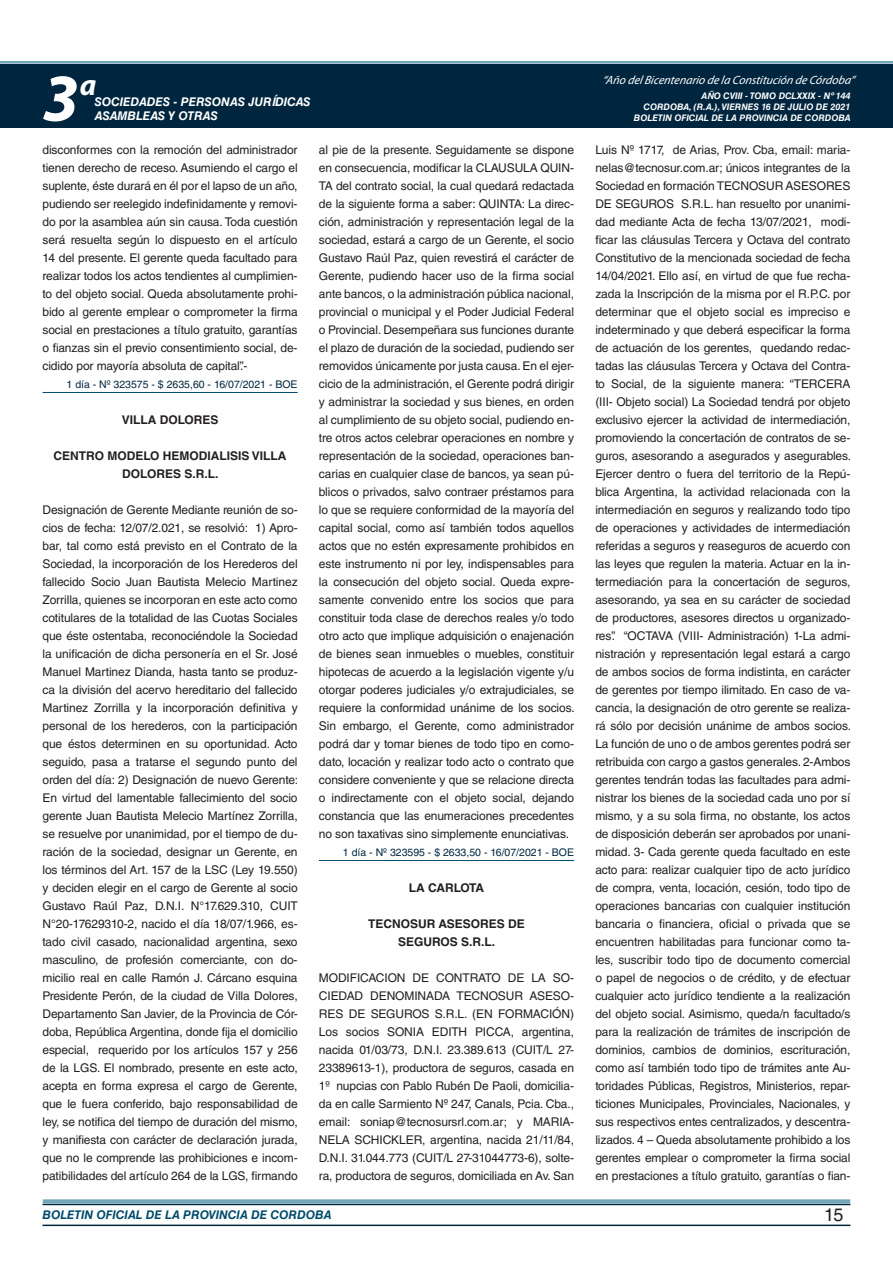
<style>
.page{position:relative;width:893px;height:1263px;background:#fff}
.page>*{position:absolute;margin:0;border:0;box-sizing:border-box;transform-origin:0 0}
.t1{font:italic 700 67.5px "Myriad Pro";color:#fff}
.t2{font:italic 700 30px "Myriad Pro";color:#fff}
.t3{font:18px "Helvetica LT Std";color:#231f20}
.t4{font:12px/18px "Helvetica LT Std";letter-spacing:-.01em;color:#231f20;text-align:justify}
.t5{font:700 12px/18px "Helvetica LT Std";color:#231f20;text-align:center}
.t6{font:italic 12px "Myriad Pro";color:#fff}
.t7{font:italic 700 12px "Helvetica LT Std";color:#fff}
.t8{font:italic 700 12px "Helvetica LT Std";color:#004b6c}
.t9{font:700 12px "Helvetica LT Std";letter-spacing:-.02em;color:#231f20}
.t10{font:10.5px "Helvetica LT Std";color:#00263f}
.t11{font:italic 700 9px/10.8px "Helvetica LT Std";color:#fff;text-align:right}
</style>
<div class="page">
<div style="left:0;top:61px;width:893px;height:6px;background:#fff;opacity:.75"></div>
<div style="left:0;top:64px;width:893px;height:64px;background:#00263f"></div>
<hr style="left:43px;top:1224px;width:807px;height:2px;background:#00263f">
<div style="left:42px;top:1198px;width:809px;height:8px;background:#fff;opacity:.75"></div>
<hr style="left:43px;top:392px;width:255px;height:1px;background:#004b6c">
<hr style="left:319px;top:860px;width:255px;height:1px;background:#004b6c">
<h1 class="t1" style="left:43px;top:54px;width:38px">3</h1>
<h2 class="t2" style="left:80px;top:66px;width:18px">a</h2>
<p class="t7" style="left:95px;top:94px;width:217px">SOCIEDADES - PERSONAS JURÍDICAS</p>
<p class="t7" style="left:95px;top:109px;width:125px">ASAMBLEAS Y OTRAS</p>
<p class="t6" style="left:603px;top:72px;width:254px">“Año delBicentenario de la Constitución de Córdoba”</p>
<p class="t11" style="left:634px;top:91px;width:218px">AÑO CVIII - TOMO DCLXXIX - Nº 144<br>CORDOBA, (R.A.), VIERNES 16 DE JULIO DE 2021<br>BOLETIN OFICIAL DE LA PROVINCIA DE CORDOBA</p>
<p class="t4" style="left:43px;top:141px;width:257px">disconformes con la remoción del administrador tienen derecho de receso. Asumiendo el cargo el suplente, éste durará en él por el lapso de un año, pudiendo ser reelegido indefinidamente y removi&shy;do por la asamblea aún sin causa. Toda cuestión será resuelta según lo dispuesto en el artículo 14 del presente. El gerente queda facultado para realizar todos los actos tendientes al cumplimien&shy;to del objeto social. Queda absolutamente prohi&shy;bido al gerente emplear o comprometer la firma social en prestaciones a título gratuito, garantías o fianzas sin el previo consentimiento social, de&shy;cidido por mayoría absoluta de capital”.-</p>
<p class="t10" style="left:67px;top:378px;width:233px">1 día - Nº 323575 - $ 2635,60 - 16/07/2021 - BOE</p>
<p class="t5" style="left:122px;top:410px;width:98px">VILLA DOLORES</p>
<p class="t5" style="left:54px;top:446px;width:234px">CENTRO MODELO HEMODIALISIS VILLA<br>DOLORES S.R.L.</p>
<p class="t4" style="left:43px;top:501px;width:257px">Designación de Gerente Mediante reunión de so&shy;cios de fecha: 12/07/2.021, se resolvió: 1) Apro&shy;bar, tal como está previsto en el Contrato de la Sociedad, la incorporación de los Herederos del fallecido Socio Juan Bautista Melecio Martinez Zorrilla, quienes se incorporan en este acto como cotitulares de la totalidad de las Cuotas Sociales que éste ostentaba, reconociéndole la Sociedad la unificación de dicha personería en el Sr. José Manuel Martinez Dianda, hasta tanto se produz&shy;ca la división del acervo hereditario del fallecido Martinez Zorrilla y la incorporación definitiva y personal de los herederos, con la participación que éstos determinen en su oportunidad. Acto seguido, pasa a tratarse el segundo punto del orden del día: 2) Designación de nuevo Gerente:<br>En virtud del lamentable fallecimiento del socio gerente Juan Bautista Melecio Martínez Zorrilla, se resuelve por unanimidad, por el tiempo de du&shy;ración de la sociedad, designar un Gerente, en los términos del Art. 157 de la LSC (Ley 19.550) y deciden elegir en el cargo de Gerente al socio Gustavo Raúl Paz, D.N.I. N°17.629.310, CUIT N°20-17629310-2, nacido el día 18/07/1.966, es&shy;tado civil casado, nacionalidad argentina, sexo masculino, de profesión comerciante, con do&shy;micilio real en calle Ramón J. Cárcano esquina Presidente Perón, de la ciudad de Villa Dolores, Departamento San Javier, de la Provincia de Cór&shy;doba, República Argentina, donde fija el domicilio especial, requerido por los artículos 157 y 256 de la LGS. El nombrado, presente en este acto, acepta en forma expresa el cargo de Gerente, que le fuera conferido, bajo responsabilidad de ley, se notifica del tiempo de duración del mismo, y manifiesta con carácter de declaración jurada, que no le comprende las prohibiciones e incom&shy;patibilidades del artículo 264 de la LGS, firmando</p>
<p class="t4" style="left:319px;top:141px;width:257px">al pie de la presente. Seguidamente se dispone en consecuencia, modificar la CLAUSULA QUIN-TA del contrato social, la cual quedará redactada de la siguiente forma a saber: QUINTA: La direc&shy;ción, administración y representación legal de la sociedad, estará a cargo de un Gerente, el socio Gustavo Raúl Paz, quien revestirá el carácter de Gerente, pudiendo hacer uso de la firma social ante bancos, o la administración pública nacional, provincial o municipal y el Poder Judicial Federal o Provincial. Desempeñara sus funciones durante el plazo de duración de la sociedad, pudiendo ser removidos únicamente por justa causa. En el ejer&shy;cicio de la administración, el Gerente podrá dirigir y administrar la sociedad y sus bienes, en orden al cumplimiento de su objeto social, pudiendo en&shy;tre otros actos celebrar operaciones en nombre y representación de la sociedad, operaciones ban&shy;carias en cualquier clase de bancos, ya sean pú&shy;blicos o privados, salvo contraer préstamos para lo que se requiere conformidad de la mayoría del capital social, como así también todos aquellos actos que no estén expresamente prohibidos en este instrumento ni por ley, indispensables para la consecución del objeto social. Queda expre&shy;samente convenido entre los socios que para constituir toda clase de derechos reales y/o todo otro acto que implique adquisición o enajenación de bienes sean inmuebles o muebles, constituir hipotecas de acuerdo a la legislación vigente y/u otorgar poderes judiciales y/o extrajudiciales, se requiere la conformidad unánime de los socios.<br>Sin embargo, el Gerente, como administrador podrá dar y tomar bienes de todo tipo en como&shy;dato, locación y realizar todo acto o contrato que considere conveniente y que se relacione directa o indirectamente con el objeto social, dejando constancia que las enumeraciones precedentes no son taxativas sino simplemente enunciativas.</p>
<p class="t10" style="left:343px;top:846px;width:233px">1 día - Nº 323595 - $ 2633,50 - 16/07/2021 - BOE</p>
<p class="t9" style="left:409px;top:880px;width:77px">LA CARLOTA</p>
<p class="t5" style="left:368px;top:914px;width:158px">TECNOSUR ASESORES DE<br>SEGUROS S.R.L.</p>
<p class="t4" style="left:319px;top:969px;width:257px">MODIFICACION DE CONTRATO DE LA SO-CIEDAD DENOMINADA TECNOSUR ASESO-RES DE SEGUROS S.R.L. (EN FORMACIÓN)<br>Los socios SONIA EDITH PICCA, argentina, nacida 01/03/73, D.N.I. 23.389.613 (CUIT/L 27- 23389613-1), productora de seguros, casada en 1º nupcias con Pablo Rubén De Paoli, domicilia&shy;da en calle Sarmiento Nº 247, Canals, Pcia. Cba., email: soniap@tecnosursrl.com.ar; y MARIA-NELA SCHICKLER, argentina, nacida 21/11/84, D.N.I. 31.044.773 (CUIT/L 27-31044773-6), solte&shy;ra, productora de seguros, domiciliada en Av. San</p>
<p class="t4" style="left:595px;top:141px;width:257px">Luis Nº 1717, de Arias, Prov. Cba, email: maria&shy;nelas@tecnosur.com.ar; únicos integrantes de la Sociedad en formación TECNOSUR ASESORES DE SEGUROS S.R.L. han resuelto por unanimi&shy;dad mediante Acta de fecha 13/07/2021, modi&shy;ficar las cláusulas Tercera y Octava del contrato Constitutivo de la mencionada sociedad de fecha 14/04/2021. Ello así, en virtud de que fue recha&shy;zada la Inscripción de la misma por el R.P.C. por determinar que el objeto social es impreciso e indeterminado y que deberá especificar la forma de actuación de los gerentes, quedando redac&shy;tadas las cláusulas Tercera y Octava del Contra&shy;to Social, de la siguiente manera: “TERCERA (III- Objeto social) La Sociedad tendrá por objeto exclusivo ejercer la actividad de intermediación, promoviendo la concertación de contratos de se&shy;guros, asesorando a asegurados y asegurables.<br>Ejercer dentro o fuera del territorio de la Repú&shy;blica Argentina, la actividad relacionada con la intermediación en seguros y realizando todo tipo de operaciones y actividades de intermediación referidas a seguros y reaseguros de acuerdo con las leyes que regulen la materia. Actuar en la in&shy;termediación para la concertación de seguros, asesorando, ya sea en su carácter de sociedad de productores, asesores directos u organizado&shy;res”. “OCTAVA (VIII- Administración) 1-La admi&shy;nistración y representación legal estará a cargo de ambos socios de forma indistinta, en carácter de gerentes por tiempo ilimitado. En caso de va&shy;cancia, la designación de otro gerente se realiza&shy;rá sólo por decisión unánime de ambos socios.<br>La función de uno o de ambos gerentes podrá ser retribuida con cargo a gastos generales. 2-Ambos gerentes tendrán todas las facultades para admi&shy;nistrar los bienes de la sociedad cada uno por sí mismo, y a su sola firma, no obstante, los actos de disposición deberán ser aprobados por unani&shy;midad. 3- Cada gerente queda facultado en este acto para: realizar cualquier tipo de acto jurídico de compra, venta, locación, cesión, todo tipo de operaciones bancarias con cualquier institución bancaria o financiera, oficial o privada que se encuentren habilitadas para funcionar como ta&shy;les, suscribir todo tipo de documento comercial o papel de negocios o de crédito, y de efectuar cualquier acto jurídico tendiente a la realización del objeto social. Asimismo, queda/n facultado/s para la realización de trámites de inscripción de dominios, cambios de dominios, escrituración, como así también todo tipo de trámites ante Au&shy;toridades Públicas, Registros, Ministerios, repar&shy;ticiones Municipales, Provinciales, Nacionales, y sus respectivos entes centralizados, y descentra&shy;lizados. 4 – Queda absolutamente prohibido a los gerentes emplear o comprometer la firma social en prestaciones a título gratuito, garantías o fian-</p>
<p class="t8" style="left:43px;top:1208px;width:290px">BOLETIN OFICIAL DE LA PROVINCIA DE CORDOBA</p>
<h3 class="t3" style="left:824px;top:1204px;width:21px">15</h3>
</div>
